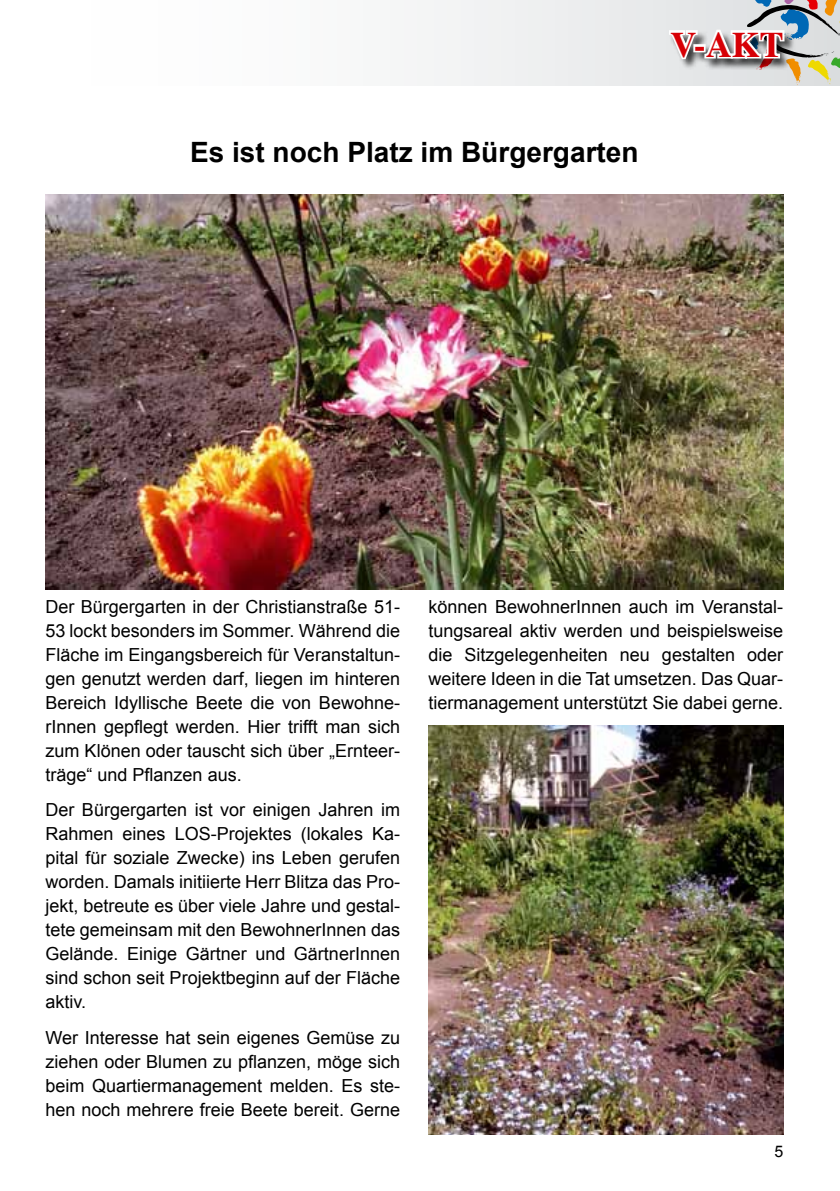
<style>
.page{position:relative;width:840px;height:1191px;background:#fff}
.page>*{position:absolute;margin:0;border:0;box-sizing:border-box;transform-origin:0 0}
.t1{font:700 36px "Times";color:#d70006}
.t2{font:700 28px "Arial";color:#000}
.t3{font:18px/24px "Arial";color:#000;text-align:justify}
.t4{font:16px "Arial";color:#000}
</style>
<div class="page">
<img style="left:45px;top:194px;width:737px;height:396px">
<img style="left:428px;top:726px;width:354px;height:408px">
<div style="left:417px;top:0;width:249px;height:85px;background:#eef0f0"></div>
<svg style="left:666px;top:0;width:173px;height:85px;background:#c7c8c6"></svg>
<h2 class="t2" style="left:190px;top:134px;width:450px">Es ist noch Platz im Bürgergarten</h2>
<h1 class="t1" style="left:670px;top:10px;width:115px">V-AKT</h1>
<p class="t3" style="left:45px;top:595px;width:356px">Der Bürgergarten in der Christianstraße 51- 53 lockt besonders im Sommer. Während die Fläche im Eingangsbereich für Veranstaltun&shy;gen genutzt werden darf, liegen im hinteren Bereich Idyllische Beete die von Bewohne&shy;rInnen gepflegt werden. Hier trifft man sich zum Klönen oder tauscht sich über „Ernteer&shy;träge“ und Pflanzen aus.</p>
<p class="t3" style="left:45px;top:798px;width:356px">Der Bürgergarten ist vor einigen Jahren im Rahmen eines LOS-Projektes (lokales Ka&shy;pital für soziale Zwecke) ins Leben gerufen worden. Damals initiierte Herr Blitza das Pro&shy;jekt, betreute es über viele Jahre und gestal&shy;tete gemeinsam mit den BewohnerInnen das Gelände. Einige Gärtner und GärtnerInnen sind schon seit Projektbeginn auf der Fläche aktiv.</p>
<p class="t3" style="left:45px;top:1025px;width:356px">Wer Interesse hat sein eigenes Gemüse zu ziehen oder Blumen zu pflanzen, möge sich beim Quartiermanagement melden. Es ste&shy;hen noch mehrere freie Beete bereit. Gerne</p>
<p class="t3" style="left:428px;top:594px;width:356px">können BewohnerInnen auch im Veranstal&shy;tungsareal aktiv werden und beispielsweise die Sitzgelegenheiten neu gestalten oder weitere Ideen in die Tat umsetzen. Das Quar&shy;tiermanagement unterstützt Sie dabei gerne.</p>
<p class="t4" style="left:773px;top:1141px;width:10px">5</p>
</div>
